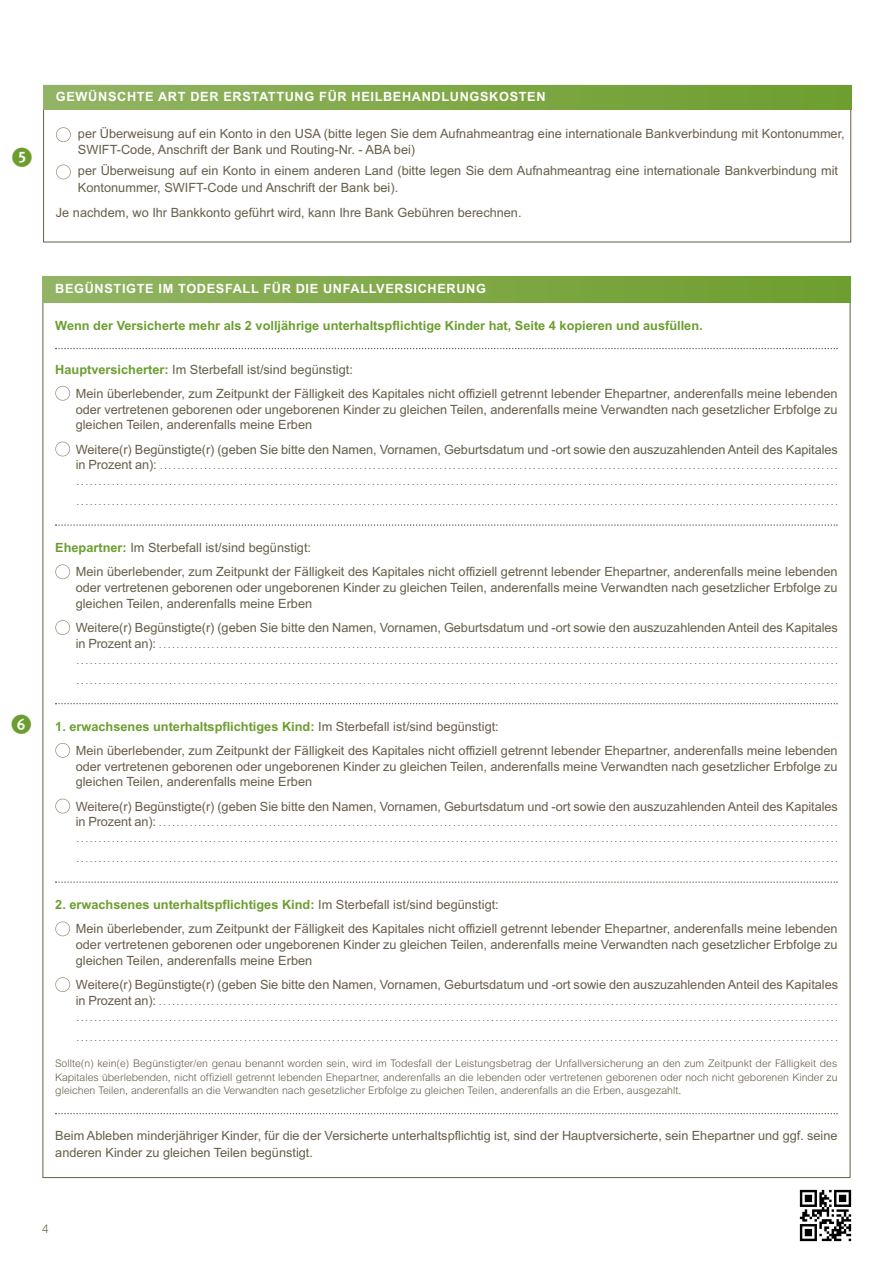
<style>
.page{position:relative;width:893px;height:1263px;background:#fff}
.page>*{position:absolute;margin:0;border:0;box-sizing:border-box;transform-origin:0 0}
.t1{font:28.5px "FF Dingbests";color:#6c9e2f}
.t2{font:12.75px/24.3px "Arial";color:#685d49}
.t3{font:700 12.75px "Arial";letter-spacing:.05em;color:#fff}
.t4{font:700 12.75px "Arial";color:#6c9e2f}
.t5{font:300 12px "Arial";color:#685d49}
.t6{font:300 10.5px/15.8px "Arial";color:#685d49}
.s1{font-weight:700;color:#6c9e2f}
.s2{font-weight:400;font-size:12.75px}
</style>
<div class="page">
<img style="left:799px;top:1189px;width:53px;height:53px">
<div style="left:43px;top:276px;width:807px;height:26px;background:linear-gradient(to right,#92b464,#6d9d2d)"></div>
<svg style="left:55px;top:348px;width:783px;height:1px"></svg>
<svg style="left:55px;top:524px;width:783px;height:2px"></svg>
<svg style="left:55px;top:703px;width:783px;height:1px"></svg>
<svg style="left:55px;top:881px;width:783px;height:2px"></svg>
<svg style="left:55px;top:1113px;width:783px;height:1px"></svg>
<div style="left:55px;top:386px;width:15px;height:15px;border:2px solid #9d9684;border-radius:50%"></div>
<div style="left:55px;top:442px;width:15px;height:14px;border:2px solid #9d9684;border-radius:50%"></div>
<div style="left:55px;top:564px;width:15px;height:15px;border:2px solid #9d9684;border-radius:50%"></div>
<div style="left:55px;top:620px;width:15px;height:15px;border:2px solid #9d9684;border-radius:50%"></div>
<div style="left:55px;top:743px;width:15px;height:15px;border:2px solid #9d9684;border-radius:50%"></div>
<div style="left:55px;top:799px;width:15px;height:14px;border:2px solid #9d9684;border-radius:50%"></div>
<div style="left:55px;top:921px;width:15px;height:15px;border:2px solid #9d9684;border-radius:50%"></div>
<div style="left:55px;top:977px;width:15px;height:15px;border:2px solid #9d9684;border-radius:50%"></div>
<div style="left:43px;top:85px;width:808px;height:25px;background:linear-gradient(to right,#92b464,#6d9d2d)"></div>
<div style="left:56px;top:127px;width:15px;height:15px;border:2px solid #9d9684;border-radius:50%"></div>
<div style="left:56px;top:164px;width:15px;height:15px;border:2px solid #9d9684;border-radius:50%"></div>
<h1 class="t1" style="left:10px;top:140px;width:26px">5</h1>
<p class="t3" style="left:56px;top:89px;width:491px">GEWÜNSCHTE ART DER ERSTATTUNG FÜR HEILBEHANDLUNGSKOSTEN</p>
<p class="t2" style="left:78px;top:125px;width:768px;line-height:16.5px">per Überweisung auf ein Konto in den USA (bitte legen Sie dem Aufnahmeantrag eine internationale Bankverbindung mit Kontonummer,<br>SWIFT-Code, Anschrift der Bank und Routing-Nr. - ABA bei)</p>
<p class="t2" style="left:78px;top:162px;width:762px;line-height:16.5px">per Überweisung auf ein Konto in einem anderen Land (bitte legen Sie dem Aufnahmeantrag eine internationale Bankverbindung mit<br>Kontonummer, SWIFT-Code und Anschrift der Bank bei).</p>
<p class="t2" style="left:56px;top:200px;width:467px">Je nachdem, wo Ihr Bankkonto geführt wird, kann Ihre Bank Gebühren berechnen.</p>
<h1 class="t1" style="left:9px;top:708px;width:26px">6</h1>
<p class="t3" style="left:55px;top:281px;width:432px">BEGÜNSTIGTE IM TODESFALL FÜR DIE UNFALLVERSICHERUNG</p>
<p class="t4" style="left:55px;top:318px;width:649px">Wenn der Versicherte mehr als 2 volljährige unterhaltspflichtige Kinder hat, Seite 4 kopieren und ausfüllen.</p>
<p class="t2" style="left:76px;top:357px;width:763px;text-indent:-21px"><span class="s1">Hauptversicherter:</span> Im Sterbefall ist/sind begünstigt:<br>Mein überlebender, zum Zeitpunkt der Fälligkeit des Kapitales nicht offiziell getrennt lebender Ehepartner, anderenfalls meine lebenden</p>
<p class="t2" style="left:76px;top:401px;width:763px;line-height:15.8px">oder vertretenen geborenen oder ungeborenen Kinder zu gleichen Teilen, anderenfalls meine Verwandten nach gesetzlicher Erbfolge zu gleichen Teilen, anderenfalls meine Erben</p>
<p class="t2" style="left:76px;top:437px;width:764px">Weitere(r) Begünstigte(r) (geben Sie bitte den Namen, Vornamen, Geburtsdatum und -ort sowie den auszuzahlenden Anteil des Kapitales</p>
<p class="t6" style="left:76px;top:458px;width:764px"><span class="s2">in Prozent an):</span> ......................................................................................................................................................... .............................................................................................................................................................................</p>
<p class="t6" style="left:77px;top:494px;width:763px">.............................................................................................................................................................................</p>
<p class="t2" style="left:76px;top:536px;width:763px;text-indent:-21px"><span class="s1">Ehepartner:</span> Im Sterbefall ist/sind begünstigt:<br>Mein überlebender, zum Zeitpunkt der Fälligkeit des Kapitales nicht offiziell getrennt lebender Ehepartner, anderenfalls meine lebenden</p>
<p class="t2" style="left:76px;top:580px;width:763px;line-height:15.8px">oder vertretenen geborenen oder ungeborenen Kinder zu gleichen Teilen, anderenfalls meine Verwandten nach gesetzlicher Erbfolge zu gleichen Teilen, anderenfalls meine Erben</p>
<p class="t2" style="left:76px;top:616px;width:764px">Weitere(r) Begünstigte(r) (geben Sie bitte den Namen, Vornamen, Geburtsdatum und -ort sowie den auszuzahlenden Anteil des Kapitales</p>
<p class="t6" style="left:76px;top:636px;width:764px"><span class="s2">in Prozent an):</span> ........................................................................................................................................................... .............................................................................................................................................................................</p>
<p class="t6" style="left:77px;top:672px;width:763px">.............................................................................................................................................................................</p>
<p class="t2" style="left:76px;top:714px;width:763px;text-indent:-21px"><span class="s1">1. erwachsenes unterhaltspflichtiges Kind:</span> Im Sterbefall ist/sind begünstigt:<br>Mein überlebender, zum Zeitpunkt der Fälligkeit des Kapitales nicht offiziell getrennt lebender Ehepartner, anderenfalls meine lebenden</p>
<p class="t2" style="left:76px;top:758px;width:763px;line-height:15.8px">oder vertretenen geborenen oder ungeborenen Kinder zu gleichen Teilen, anderenfalls meine Verwandten nach gesetzlicher Erbfolge zu gleichen Teilen, anderenfalls meine Erben</p>
<p class="t2" style="left:76px;top:794px;width:764px">Weitere(r) Begünstigte(r) (geben Sie bitte den Namen, Vornamen, Geburtsdatum und -ort sowie den auszuzahlenden Anteil des Kapitales</p>
<p class="t6" style="left:76px;top:815px;width:764px"><span class="s2">in Prozent an):</span> ........................................................................................................................................................... .............................................................................................................................................................................</p>
<p class="t6" style="left:77px;top:851px;width:763px">.............................................................................................................................................................................</p>
<p class="t2" style="left:76px;top:893px;width:763px;text-indent:-21px"><span class="s1">2. erwachsenes unterhaltspflichtiges Kind:</span> Im Sterbefall ist/sind begünstigt:<br>Mein überlebender, zum Zeitpunkt der Fälligkeit des Kapitales nicht offiziell getrennt lebender Ehepartner, anderenfalls meine lebenden</p>
<p class="t2" style="left:76px;top:937px;width:763px;line-height:15.8px">oder vertretenen geborenen oder ungeborenen Kinder zu gleichen Teilen, anderenfalls meine Verwandten nach gesetzlicher Erbfolge zu gleichen Teilen, anderenfalls meine Erben</p>
<p class="t2" style="left:76px;top:973px;width:764px">Weitere(r) Begünstigte(r) (geben Sie bitte den Namen, Vornamen, Geburtsdatum und -ort sowie den auszuzahlenden Anteil des Kapitales</p>
<p class="t6" style="left:76px;top:993px;width:764px"><span class="s2">in Prozent an):</span> ........................................................................................................................................................... .............................................................................................................................................................................</p>
<p class="t6" style="left:76px;top:1029px;width:763px">.............................................................................................................................................................................</p>
<p class="t6" style="left:55px;top:1057px;width:784px;line-height:13.5px;text-align:justify">Sollte(n) kein(e) Begünstigter/en genau benannt worden sein, wird im Todesfall der Leistungsbetrag der Unfallversicherung an den zum Zeitpunkt der Fälligkeit des Kapitales überlebenden, nicht offiziell getrennt lebenden Ehepartner, anderenfalls an die lebenden oder vertretenen geborenen oder noch nicht geborenen Kinder zu gleichen Teilen, anderenfalls an die Verwandten nach gesetzlicher Erbfolge zu gleichen Teilen, anderenfalls an die Erben, ausgezahlt.</p>
<p class="t2" style="left:55px;top:1127px;width:784px;line-height:16.5px">Beim Ableben minderjähriger Kinder, für die der Versicherte unterhaltspflichtig ist, sind der Hauptversicherte, sein Ehepartner und ggf. seine anderen Kinder zu gleichen Teilen begünstigt.</p>
<p class="t5" style="left:42px;top:1222px;width:8px">4</p>
</div>
